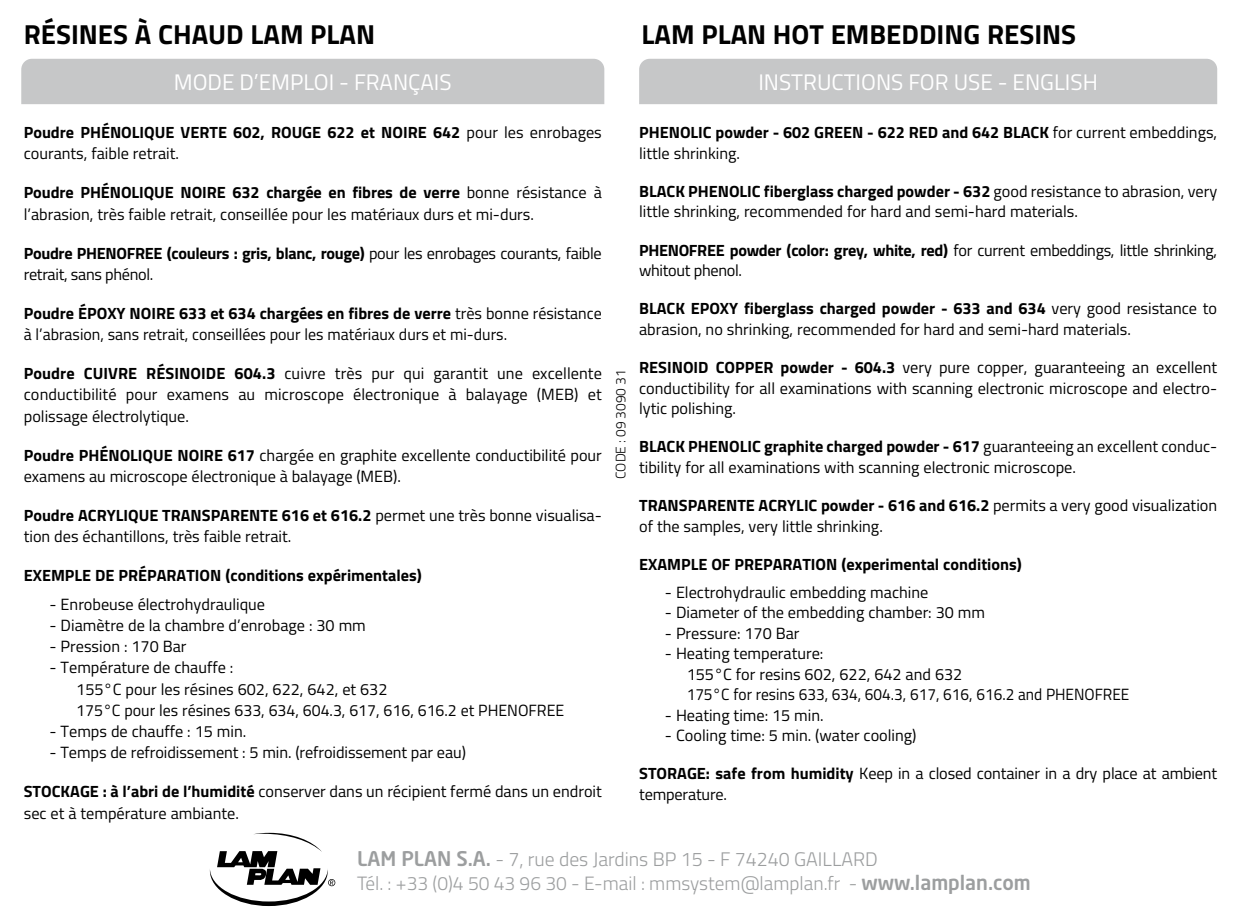
<style>
.page{position:relative;width:1241px;height:922px;background:#fff}
.page>*{position:absolute;margin:0;border:0;box-sizing:border-box;transform-origin:0 0}
.t1{font:700 27.5px "Titillium";color:#000}
.Texte_MdE{font:22.5px "Titillium";color:#fff}
.t2{font:300 19.5px "Titillium";color:#9c9e9f}
.t3{font:300 19.25px "Titillium";color:#9c9e9f}
.t4{font:16.25px/21.2px "Titillium";color:#000}
.t5{font:700 16.25px/21.2px "Titillium";color:#000}
.t6{font:16.25px/21.2px "Titillium";letter-spacing:-.02em;color:#000}
.t7{font:16.25px "Titillium";color:#000;scale:.95 1}
.t8{font:300 13.75px "Titillium";color:#000}
.s1{font-weight:400}
.s2{font-weight:700}
.s3{font-family:"Neo Sans Std";font-weight:500;font-size:20px}
</style>
<div class="page">
<div style="left:21px;top:59px;width:583px;height:45px;background:#c6c7c8"></div>
<svg style="left:210px;top:832px;width:124px;height:73px"></svg>
<svg style="left:328px;top:878px;width:7px;height:8px"></svg>
<div style="left:639px;top:59px;width:577px;height:45px;background:#c6c7c8"></div>
<p class="t1" style="left:24px;top:14px;width:353px">RÉSINES À CHAUD LAM PLAN</p>
<p class="t1" style="left:641px;top:14px;width:436px">LAM PLAN HOT EMBEDDING RESINS</p>
<p class="Texte_MdE" style="left:174px;top:66px;width:279px">MODE D’EMPLOI - FRANÇAIS</p>
<p class="Texte_MdE" style="left:758px;top:66px;width:341px">INSTRUCTIONS FOR USE - ENGLISH</p>
<p class="t5" style="left:24px;top:121px;width:579px">Poudre PHÉNOLIQUE VERTE 602, ROUGE 622 et NOIRE 642 <span class="s1">pour les enrobages courants, faible retrait.</span></p>
<p class="t4" style="left:24px;top:181px;width:579px"><span class="s2">Poudre PHÉNOLIQUE NOIRE 632 chargée en fibres de verre</span> bonne résistance à l’abrasion, très faible retrait, conseillée pour les matériaux durs et mi-durs.</p>
<p class="t6" style="left:24px;top:241px;width:579px"><span class="s2">Poudre PHENOFREE (couleurs : gris, blanc, rouge)</span> pour les enrobages courants, faible retrait, sans phénol.</p>
<p class="t4" style="left:24px;top:302px;width:579px"><span class="s2">Poudre ÉPOXY NOIRE 633 et 634 chargées en fibres de verre</span> très bonne résistance à l’abrasion, sans retrait, conseillées pour les matériaux durs et mi-durs.</p>
<p class="t4" style="left:24px;top:362px;width:579px;text-align:justify"><span class="s2">Poudre CUIVRE RÉSINOIDE 604.3</span> cuivre très pur qui garantit une excellente conductibilité pour examens au microscope électronique à balayage (MEB) et polissage électrolytique.</p>
<p class="t4" style="left:24px;top:443px;width:579px"><span class="s2">Poudre PHÉNOLIQUE NOIRE 617</span> chargée en graphite excellente conductibilité pour examens au microscope électronique à balayage (MEB).</p>
<p class="t4" style="left:24px;top:503px;width:579px"><span class="s2">Poudre ACRYLIQUE TRANSPARENTE 616 et 616.2</span> permet une très bonne visualisa&shy;tion des échantillons, très faible retrait.</p>
<p class="t5" style="left:24px;top:564px;width:399px">EXEMPLE DE PRÉPARATION (conditions expérimentales)</p>
<p class="t4" style="left:50px;top:592px;width:217px">- Enrobeuse électrohydraulique</p>
<p class="t4" style="left:50px;top:613px;width:318px">- Diamètre de la chambre d’enrobage : 30 mm</p>
<p class="t4" style="left:50px;top:635px;width:138px">- Pression : 170 Bar</p>
<p class="t4" style="left:50px;top:656px;width:185px">- Température de chauffe :</p>
<p class="t4" style="left:76px;top:677px;width:313px">155°C pour les résines 602, 622, 642, et 632</p>
<p class="t4" style="left:76px;top:698px;width:489px">175°C pour les résines 633, 634, 604.3, 617, 616, 616.2 et PHENOFREE</p>
<p class="t4" style="left:50px;top:720px;width:198px">- Temps de chauffe : 15 min.</p>
<p class="t4" style="left:50px;top:741px;width:418px">- Temps de refroidissement : 5 min. (refroidissement par eau)</p>
<p class="t4" style="left:24px;top:780px;width:579px"><span class="s2">STOCKAGE : à l’abri de l’humidité</span> conserver dans un récipient fermé dans un endroit sec et à température ambiante.</p>
<p class="t8" style="left:610px;top:478px;width:111px;rotate:-90deg">CODE : 09 3090 31</p>
<p class="t5" style="left:639px;top:121px;width:579px;line-height:20.5px">PHENOLIC powder - 602 GREEN - 622 RED and 642 BLACK <span class="s1">for current embeddings, little shrinking.</span></p>
<p class="t4" style="left:639px;top:180px;width:579px;line-height:20.5px"><span class="s2">BLACK PHENOLIC fiberglass charged powder - 632</span> good resistance to abrasion, very little shrinking, recommended for hard and semi-hard materials.</p>
<p class="t6" style="left:639px;top:239px;width:579px;line-height:20.5px"><span class="s2">PHENOFREE powder (color: grey, white, red)</span> for current embeddings, little shrinking, whitout phenol.</p>
<p class="t4" style="left:639px;top:297px;width:579px;line-height:20.5px"><span class="s2">BLACK EPOXY fiberglass charged powder - 633 and 634</span> very good resistance to abrasion, no shrinking, recommended for hard and semi-hard materials.</p>
<p class="t4" style="left:639px;top:356px;width:579px;line-height:20.5px;text-align:justify"><span class="s2">RESINOID COPPER powder - 604.3</span> very pure copper, guaranteeing an excellent conductibility for all examinations with scanning electronic microscope and electro&shy;lytic polishing.</p>
<p class="t4" style="left:639px;top:435px;width:579px;line-height:20.5px"><span class="s2">BLACK PHENOLIC graphite charged powder - 617</span> guaranteeing an excellent conduc&shy;tibility for all examinations with scanning electronic microscope.</p>
<p class="t4" style="left:639px;top:494px;width:579px;line-height:20.5px"><span class="s2">TRANSPARENTE ACRYLIC powder - 616 and 616.2</span> permits a very good visualization of the samples, very little shrinking.</p>
<p class="t5" style="left:639px;top:552px;width:384px">EXAMPLE OF PREPARATION (experimental conditions)</p>
<p class="t4" style="left:664px;top:580px;width:265px">- Electrohydraulic embedding machine</p>
<p class="t4" style="left:664px;top:601px;width:321px">- Diameter of the embedding chamber: 30 mm</p>
<p class="t4" style="left:664px;top:621px;width:136px">- Pressure: 170 Bar</p>
<p class="t4" style="left:664px;top:642px;width:160px">- Heating temperature:</p>
<p class="t4" style="left:686px;top:662px;width:277px">155°C for resins 602, 622, 642 and 632</p>
<p class="t7" style="left:686px;top:682px;width:467px">175°C for resins 633, 634, 604.3, 617, 616, 616.2 and PHENOFREE</p>
<p class="t4" style="left:664px;top:703px;width:160px">- Heating time: 15 min.</p>
<p class="t4" style="left:664px;top:724px;width:253px">- Cooling time: 5 min. (water cooling)</p>
<p class="t4" style="left:639px;top:762px;width:579px;line-height:20.5px"><span class="s2">STORAGE: safe from humidity</span> Keep in a closed container in a dry place at ambient temperature.</p>
<p class="t2" style="left:357px;top:844px;width:522px"><span class="s3">LAM PLAN S.A.</span> - 7, rue des Jardins BP 15 - F 74240 GAILLARD</p>
<p class="t3" style="left:357px;top:869px;width:675px">Tél. : +33 (0)4 50 43 96 30 - E-mail : mmsystem@lamplan.fr - <span class="s3">www.lamplan.com</span></p>
</div>
